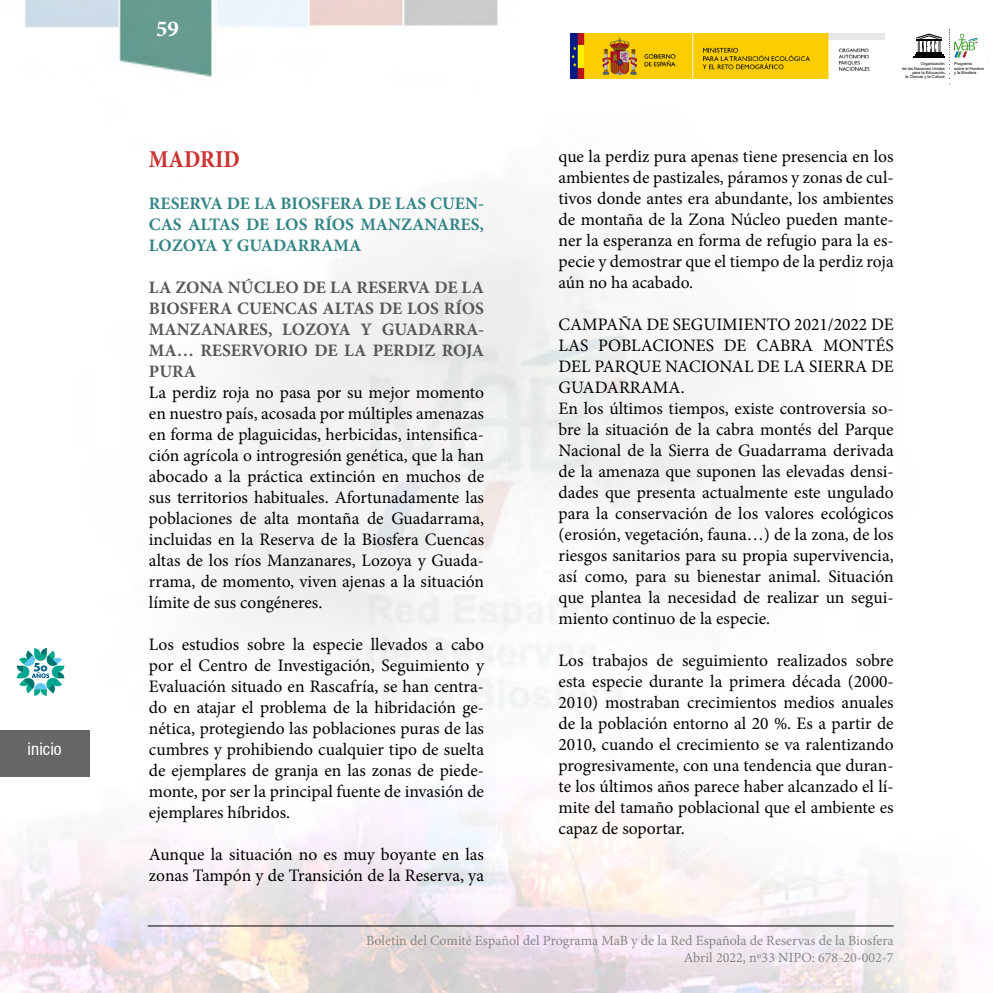
<style>
.page{position:relative;width:993px;height:993px;background:#fff}
.page>*{position:absolute;margin:0;border:0;box-sizing:border-box;transform-origin:0 0}
.t1{font:700 condensed 24.5px "Minion Pro";color:#cd3333}
.t2{font:700 22.75px "Minion Pro";color:#fff}
.t3{font:17.5px/21px "Minion Pro";color:#000;text-align:justify}
.t4{font:700 17.5px/21px "Minion Pro";color:#575756;text-align:justify}
.t5{font:700 17.5px/21px "Minion Pro";color:#338484;text-align:justify}
.t6{font:condensed 17.5px "Helvetica 57";color:#fff}
.t7{font:14px/16.8px "Minion Pro";color:#878787;text-align:right}
.t8{font:4.02px/4.4px "Arial";color:#000}
</style>
<div class="page">
<img style="left:0;top:0;width:989px;height:992px">
<hr style="left:148px;top:925px;width:745px;height:1px;background:#000">
<div style="left:0;top:729px;width:89px;height:47px;background:#666"></div>
<div style="left:217px;top:0;width:91px;height:28px;background:#ecf4fc"></div>
<img style="left:570px;top:33px;width:314px;height:45px">
<svg style="left:17px;top:648px;width:47px;height:47px"></svg>
<hr style="left:913px;top:56px;width:31px;height:2px;background:#000">
<svg style="left:914px;top:34px;width:28px;height:22px"></svg>
<svg style="left:948px;top:29px;width:29px;height:56px"></svg>
<p class="t6" style="left:28px;top:738px;width:36px">inicio</p>
<h2 class="t2" style="left:156px;top:13px;width:24px">59</h2>
<p class="t8" style="left:901px;top:62px;width:45px;text-align:right">Organización<br>de las Naciones Unidas para la Educación,<br>la Ciencia y la Cultura</p>
<p class="t8" style="left:953px;top:62px;width:31px">Programa<br>sobre el Hombre y la Biosfera</p>
<h1 class="t1" style="left:149px;top:142px;width:92px">MADRID</h1>
<p class="t5" style="left:149px;top:192px;width:336px">RESERVA DE LA BIOSFERA DE LAS CUEN-CAS ALTAS DE LOS RÍOS MANZANARES, LOZOYA Y GUADARRAMA</p>
<p class="t4" style="left:149px;top:276px;width:336px">LA ZONA NÚCLEO DE LA RESERVA DE LA BIOSFERA CUENCAS ALTAS DE LOS RÍOS MANZANARES, LOZOYA Y GUADARRA-MA… RESERVORIO DE LA PERDIZ ROJA PURA</p>
<p class="t3" style="left:149px;top:382px;width:336px">La perdiz roja no pasa por su mejor momento en nuestro país, acosada por múltiples amenazas en forma de plaguicidas, herbicidas, intensifica&shy;ción agrícola o introgresión genética, que la han abocado a la práctica extinción en muchos de sus territorios habituales. Afortunadamente las poblaciones de alta montaña de Guadarrama, incluidas en la Reserva de la Biosfera Cuencas altas de los ríos Manzanares, Lozoya y Guada&shy;rrama, de momento, viven ajenas a la situación límite de sus congéneres.</p>
<p class="t3" style="left:149px;top:634px;width:336px">Los estudios sobre la especie llevados a cabo por el Centro de Investigación, Seguimiento y Evaluación situado en Rascafría, se han centra&shy;do en atajar el problema de la hibridación ge&shy;nética, protegiendo las poblaciones puras de las cumbres y prohibiendo cualquier tipo de suelta de ejemplares de granja en las zonas de piede&shy;monte, por ser la principal fuente de invasión de ejemplares híbridos.</p>
<p class="t3" style="left:149px;top:844px;width:336px">Aunque la situación no es muy boyante en las zonas Tampón y de Transición de la Reserva, ya</p>
<p class="t3" style="left:558px;top:146px;width:336px">que la perdiz pura apenas tiene presencia en los ambientes de pastizales, páramos y zonas de cul&shy;tivos donde antes era abundante, los ambientes de montaña de la Zona Núcleo pueden mante&shy;ner la esperanza en forma de refugio para la es&shy;pecie y demostrar que el tiempo de la perdiz roja aún no ha acabado.</p>
<p class="t3" style="left:558px;top:314px;width:336px;text-align:left">CAMPAÑA DE SEGUIMIENTO 2021/2022 DE LAS POBLACIONES DE CABRA MONTÉS DEL PARQUE NACIONAL DE LA SIERRA DE GUADARRAMA.<br>En los últimos tiempos, existe controversia so&shy;bre la situación de la cabra montés del Parque Nacional de la Sierra de Guadarrama derivada de la amenaza que suponen las elevadas densi&shy;dades que presenta actualmente este ungulado para la conservación de los valores ecológicos (erosión, vegetación, fauna…) de la zona, de los riesgos sanitarios para su propia supervivencia, así como, para su bienestar animal. Situación que plantea la necesidad de realizar un segui&shy;miento continuo de la especie.</p>
<p class="t3" style="left:558px;top:650px;width:336px">Los trabajos de seguimiento realizados sobre esta especie durante la primera década (2000- 2010) mostraban crecimientos medios anuales de la población entorno al 20 %. Es a partir de 2010, cuando el crecimiento se va ralentizando progresivamente, con una tendencia que duran&shy;te los últimos años parece haber alcanzado el lí&shy;mite del tamaño poblacional que el ambiente es capaz de soportar.</p>
<p class="t7" style="left:366px;top:931px;width:529px">Boletín del Comité Español del Programa MaB y de la Red Española de Reservas de la Biosfera<br>Abril 2022, nº33 NIPO: 678-20-002-7</p>
</div>
